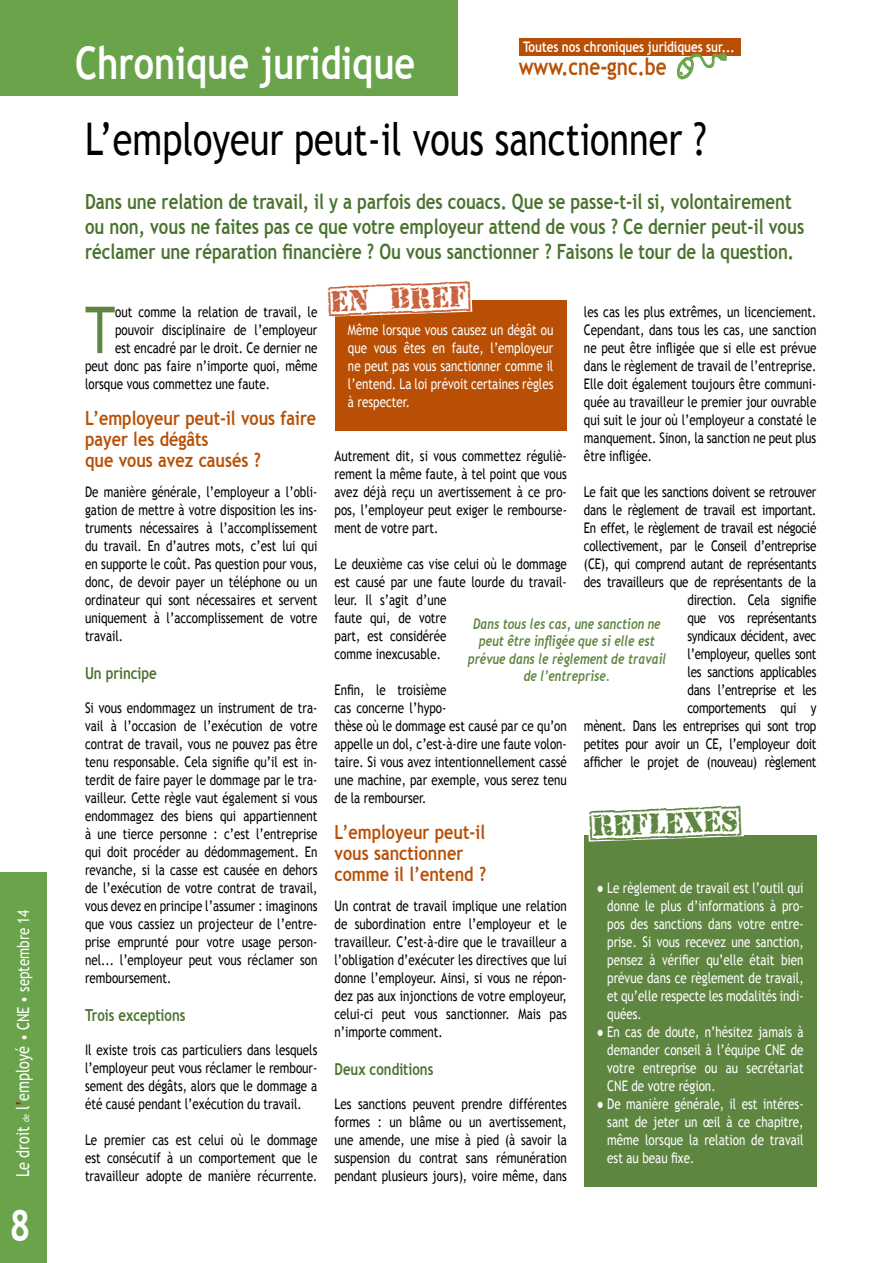
<style>
.page{position:relative;width:893px;height:1263px;background:#fff}
.page>*{position:absolute;margin:0;border:0;box-sizing:border-box;transform-origin:0 0}
.t1{font:64.8px "Trebuchet MS";color:#5f8640;scale:.8 1}
.t2{font:45px "Trebuchet MS";color:#000;scale:.8 1}
.t3{font:700 45px "Trebuchet MS";color:#fff;scale:.8 1}
.t4{font:700 43.5px "Trebuchet MS";color:#fff;scale:.81 1}
.t5{font:31.5px "Lindkvist 1";color:#6aa44a;scale:.8 1}
.t6{font:30px "Old Stamper";color:#5f8640}
.t7{font:30px "Old Stamper";color:#ca643e}
.t8{font:700 23.7px "Trebuchet MS";color:#b84f04;scale:.8 1}
.t9{font:700 21px/25.2px "Trebuchet MS";color:#49722e;scale:.8 1}
.t10{font:700 19.5px/21px "Trebuchet MS";color:#b84f04;scale:.83 1}
.t11{font:700 16.5px "Trebuchet MS";color:#49722e;scale:.8 1}
.t12{font:16.5px "Trebuchet MS";color:#fff;scale:.81 1}
.t13{font:14.55px/18px "Trebuchet MS";color:#000;text-align:justify;scale:.8 1}
.t14{font:14.55px/18px "Trebuchet MS";color:#fff;text-align:justify;scale:.8 1}
.t15{font:14.55px/18px "Trebuchet MS";letter-spacing:-.02em;color:#000;text-align:right;scale:.8 1}
.t16{font:italic 700 14.55px/17.4px "Trebuchet";color:#5f8640;text-align:center;scale:.8 1}
.t17{font:700 14.55px "Trebuchet MS";color:#fff;scale:.8 1}
.s1{font-size:17.85px}
.s2{font-size:9px}
.s3{font-size:17.85px;color:#b20f0a}
</style>
<div class="page">
<div style="left:0;top:872px;width:47px;height:391px;background:#6aa44a"></div>
<div style="left:0;top:0;width:457px;height:96px;background:#6aa44a"></div>
<div style="left:584px;top:835px;width:232px;height:351px;background:#5f8640"></div>
<div style="left:335px;top:300px;width:232px;height:130px;background:#b84f04"></div>
<svg style="left:335px;top:300px;width:137px;height:17px;background:#f2e0d4"></svg>
<svg style="left:588px;top:835px;width:156px;height:6px"></svg>
<div style="left:519px;top:38px;width:222px;height:17px;background:#b84f04"></div>
<svg style="left:676px;top:53px;width:51px;height:27px"></svg>
<p class="t12" style="left:14px;top:1177px;width:332px;rotate:-90deg"><span class="s1">Le droit</span> <span class="s2">de</span> <span class="s1">l</span><span class="s3">’</span><span class="s1">employé</span> • CNE • septembre 14</p>
<h3 class="t4" style="left:10px;top:1198px;width:27px">8</h3>
<p class="t17" style="left:523px;top:38px;width:266px">Toutes nos chroniques juridiques sur...</p>
<h3 class="t5" style="left:677px;top:50px;width:61px">&lt;</h3>
<h2 class="t3" style="left:75px;top:35px;width:427px">Chronique juridique</h2>
<h2 class="t2" style="left:85px;top:113px;width:778px">L’employeur peut-il vous sanctionner ?</h2>
<p class="t9" style="left:85px;top:189px;width:901px">Dans une relation de travail, il y a parfois des couacs. Que se passe-t-il si, volontairement ou non, vous ne faites pas ce que votre employeur attend de vous ? Ce dernier peut-il vous réclamer une réparation financière ? Ou vous sanctionner ? Faisons le tour de la question.</p>
<h3 class="t8" style="left:519px;top:52px;width:186px">www.cne-gnc.be</h3>
<h1 class="t1" style="left:85px;top:292px;width:39px">T</h1>
<p class="t13" style="left:115px;top:303px;width:254px">out comme la relation de travail, le</p>
<p class="t13" style="left:115px;top:321px;width:254px">pouvoir disciplinaire de l’employeur</p>
<p class="t13" style="left:115px;top:339px;width:254px">est encadré par le droit. Ce dernier ne</p>
<p class="t13" style="left:85px;top:357px;width:292px">peut donc pas faire n’importe quoi, même</p>
<p class="t13" style="left:85px;top:375px;width:233px">lorsque vous commettez une faute.</p>
<h3 class="t10" style="left:85px;top:408px;width:280px">L’employeur peut-il vous faire payer les dégâts<br>que vous avez causés ?</h3>
<p class="t13" style="left:85px;top:483px;width:292px">De manière générale, l’employeur a l’obli&shy;gation de mettre à votre disposition les ins&shy;truments nécessaires à l’accomplissement du travail. En d’autres mots, c’est lui qui en supporte le coût. Pas question pour vous, donc, de devoir payer un téléphone ou un ordinateur qui sont nécessaires et servent uniquement à l’accomplissement de votre travail.</p>
<p class="t11" style="left:85px;top:663px;width:91px">Un principe</p>
<p class="t13" style="left:85px;top:699px;width:292px">Si vous endommagez un instrument de tra&shy;vail à l’occasion de l’exécution de votre contrat de travail, vous ne pouvez pas être tenu responsable. Cela signifie qu’il est in&shy;terdit de faire payer le dommage par le tra&shy;vailleur. Cette règle vaut également si vous endommagez des biens qui appartiennent à une tierce personne : c’est l’entreprise qui doit procéder au dédommagement. En revanche, si la casse est causée en dehors de l’exécution de votre contrat de travail, vous devez en principe l’assumer : imaginons que vous cassiez un projecteur de l’entre&shy;prise emprunté pour votre usage person&shy;nel... l’employeur peut vous réclamer son remboursement.</p>
<p class="t11" style="left:85px;top:1005px;width:127px">Trois exceptions</p>
<p class="t13" style="left:85px;top:1041px;width:292px">Il existe trois cas particuliers dans lesquels l’employeur peut vous réclamer le rembour&shy;sement des dégâts, alors que le dommage a été causé pendant l’exécution du travail.</p>
<p class="t13" style="left:85px;top:1131px;width:292px">Le premier cas est celui où le dommage est consécutif à un comportement que le travailleur adopte de manière récurrente.</p>
<h3 class="t7" style="left:328px;top:286px;width:144px;rotate:-2deg">{en bref}</h3>
<p class="t13" style="left:584px;top:303px;width:292px">les cas les plus extrêmes, un licenciement.<br>Cependant, dans tous les cas, une sanction ne peut être infligée que si elle est prévue dans le règlement de travail de l’entreprise.<br>Elle doit également toujours être communi&shy;quée au travailleur le premier jour ouvrable qui suit le jour où l’employeur a constaté le manquement. Sinon, la sanction ne peut plus être infligée.</p>
<p class="t15" style="left:584px;top:483px;width:292px">Le fait que les sanctions doivent se retrouver dans le règlement de travail est important.<br>En effet, le règlement de travail est négocié collectivement, par le Conseil d’entreprise (CE), qui comprend autant de représentants des travailleurs que de représentants de la direction. Cela signifie<br>que vos représentants<br>syndicaux décident, avec<br>l’employeur, quelles sont<br>les sanctions applicables<br>dans l’entreprise et les<br>comportements qui y<br>mènent. Dans les entreprises qui sont trop petites pour avoir un CE, l’employeur doit afficher le projet de (nouveau) règlement</p>
<p class="t14" style="left:348px;top:321px;width:258px">Même lorsque vous causez un dégât ou que vous êtes en faute, l’employeur ne peut pas vous sanctionner comme il l’entend. La loi prévoit certaines règles à respecter.</p>
<p class="t13" style="left:334px;top:447px;width:292px">Autrement dit, si vous commettez réguliè&shy;rement la même faute, à tel point que vous avez déjà reçu un avertissement à ce pro&shy;pos, l’employeur peut exiger le rembourse&shy;ment de votre part.</p>
<p class="t13" style="left:334px;top:555px;width:292px;text-align:left">Le deuxième cas vise celui où le dommage est causé par une faute lourde du travail&shy;leur. Il s’agit d’une<br>faute qui, de votre<br>part, est considérée<br>comme inexcusable.</p>
<p class="t13" style="left:334px;top:681px;width:292px;text-align:left">Enfin, le troisième<br>cas concerne l’hypo-<br>thèse où le dommage est causé par ce qu’on appelle un dol, c’est-à-dire une faute volon&shy;taire. Si vous avez intentionnellement cassé une machine, par exemple, vous serez tenu de la rembourser.</p>
<h3 class="t10" style="left:334px;top:822px;width:184px">L’employeur peut-il vous sanctionner comme il l’entend ?</h3>
<p class="t13" style="left:334px;top:897px;width:292px">Un contrat de travail implique une relation de subordination entre l’employeur et le travailleur. C’est-à-dire que le travailleur a l’obligation d’exécuter les directives que lui donne l’employeur. Ainsi, si vous ne répon&shy;dez pas aux injonctions de votre employeur, celui-ci peut vous sanctionner. Mais pas n’importe comment.</p>
<p class="t11" style="left:334px;top:1059px;width:125px">Deux conditions</p>
<p class="t13" style="left:334px;top:1095px;width:292px">Les sanctions peuvent prendre différentes formes : un blâme ou un avertissement, une amende, une mise à pied (à savoir la suspension du contrat sans rémunération pendant plusieurs jours), voire même, dans</p>
<p class="t16" style="left:468px;top:615px;width:250px">Dans tous les cas, une sanction ne peut être infligée que si elle est prévue dans le règlement de travail de l’entreprise.</p>
<h3 class="t6" style="left:589px;top:811px;width:154px;rotate:-2deg">{Reflexes}</h3>
<p class="t14" style="left:607px;top:879px;width:247px;text-indent:-11px">● Le règlement de travail est l’outil qui donne le plus d’informations à pro&shy;pos des sanctions dans votre entre&shy;prise. Si vous recevez une sanction, pensez à vérifier qu’elle était bien prévue dans ce règlement de travail, et qu’elle respecte les modalités indi&shy;quées.</p>
<p class="t14" style="left:607px;top:1023px;width:247px;text-indent:-11px">● En cas de doute, n’hésitez jamais à demander conseil à l’équipe CNE de votre entreprise ou au secrétariat CNE de votre région.</p>
<p class="t14" style="left:607px;top:1095px;width:247px;text-indent:-11px">● De manière générale, il est intéres&shy;sant de jeter un œil à ce chapitre, même lorsque la relation de travail est au beau fixe.</p>
</div>
